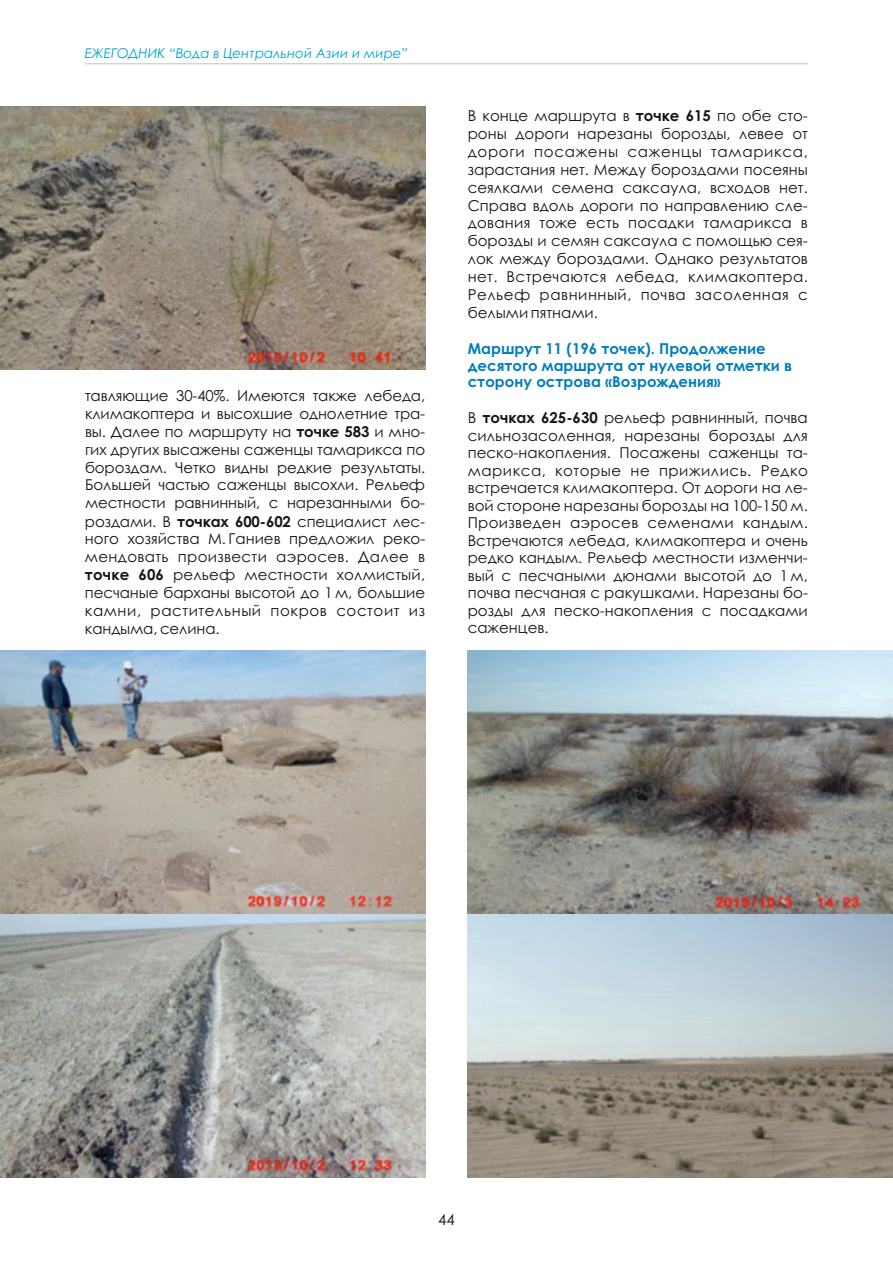
<style>
.page{position:relative;width:893px;height:1263px;background:#fff}
.page>*{position:absolute;margin:0;border:0;box-sizing:border-box;transform-origin:0 0}
.t1{font:15px/18px "Century Gothic";color:#151616;text-align:justify}
.t2{font:700 15px/16.4px "Century Gothic";color:#007ebd}
.t3{font:italic 13.5px "Century Gothic";color:#00a3d4}
.s1{font-weight:700}
</style>
<div class="page">
<hr style="left:85px;top:63px;width:723px;height:1px;background:#c5c5c5">
<img style="left:0;top:106px;width:425px;height:264px">
<img style="left:0;top:651px;width:425px;height:527px">
<img style="left:468px;top:651px;width:425px;height:527px">
<p class="t3" style="left:85px;top:48px;width:325px">ЕЖЕГОДНИК “Вода в Центральной Азии и мире”</p>
<p class="t1" style="left:85px;top:388px;width:342px">тавляющие 30-40%. Имеются также лебеда, климакоптера и высохшие однолетние тра&shy;вы. Далее по маршруту на <span class="s1">точке 583</span> и мно&shy;гих других высажены саженцы тамарикса по бороздам. Четко видны редкие результаты.<br>Большей частью саженцы высохли. Рельеф местности равнинный, с нарезанными бо&shy;роздами. В <span class="s1">точках 600-602</span> специалист лес&shy;ного хозяйства М. Ганиев предложил реко&shy;мендовать произвести аэросев. Далее в <span class="s1">точке 606</span> рельеф местности холмистый, песчаные барханы высотой до 1 м, большие камни, растительный покров состоит из кандыма, селина.</p>
<p class="t1" style="left:468px;top:108px;width:342px">В конце маршрута в <span class="s1">точке 615</span> по обе сто&shy;роны дороги нарезаны борозды, левее от дороги посажены саженцы тамарикса, зарастания нет. Между бороздами посеяны сеялками семена саксаула, всходов нет.<br>Справа вдоль дороги по направлению сле&shy;дования тоже есть посадки тамарикса в борозды и семян саксаула с помощью сея&shy;лок между бороздами. Однако результатов нет. Встречаются лебеда, климакоптера.<br>Рельеф равнинный, почва засоленная с белыми пятнами.</p>
<p class="t2" style="left:468px;top:342px;width:326px">Маршрут 11 (196 точек). Продолжение десятого маршрута от нулевой отметки в сторону острова «Возрождения»</p>
<p class="t1" style="left:468px;top:410px;width:342px;line-height:17.5px">В <span class="s1">точках 625-630</span> рельеф равнинный, почва сильнозасоленная, нарезаны борозды для песко-накопления. Посажены саженцы та&shy;марикса, которые не прижились. Редко встречается климакоптера. От дороги на ле&shy;вой стороне нарезаны борозды на 100-150 м.<br>Произведен аэросев семенами кандым.<br>Встречаются лебеда, климакоптера и очень редко кандым. Рельеф местности изменчи&shy;вый с песчаными дюнами высотой до 1 м, почва песчаная с ракушками. Нарезаны бо&shy;розды для песко-накопления с посадками саженцев.</p>
<p class="t1" style="left:438px;top:1212px;width:18px">44</p>
</div>
